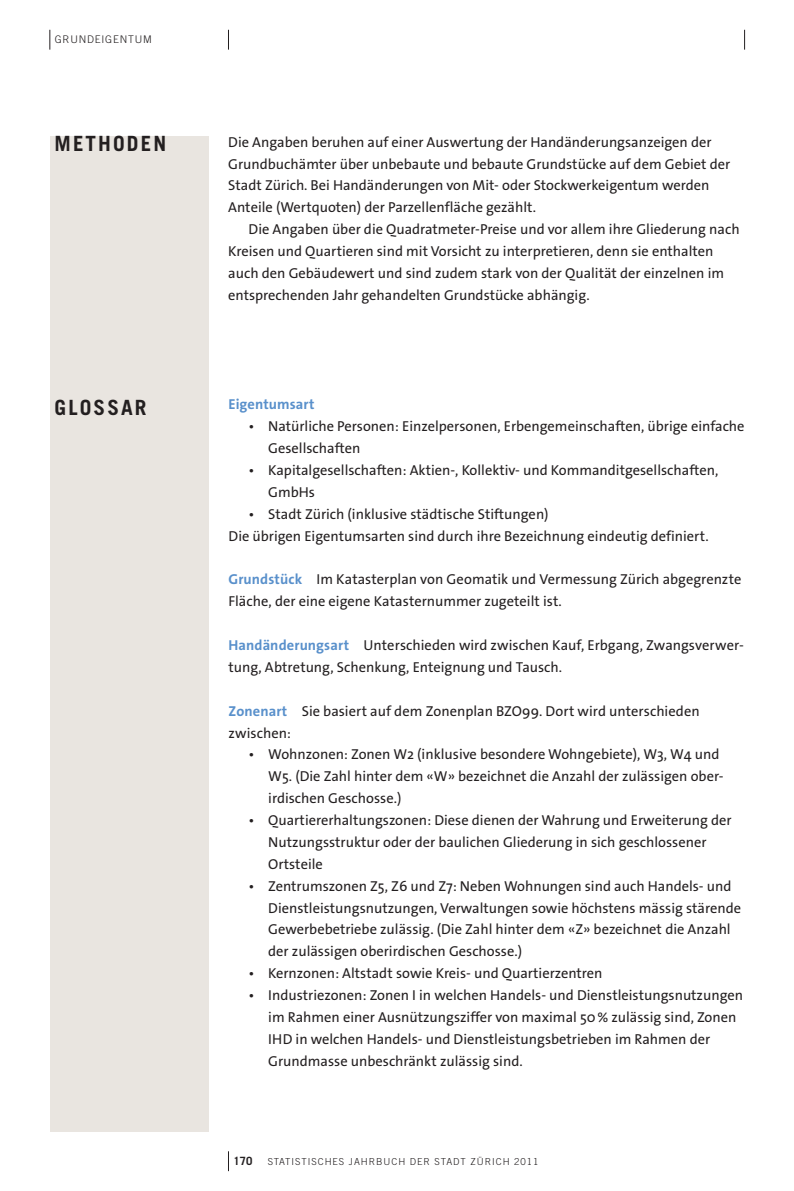
<style>
.page{position:relative;width:794px;height:1191px;background:#fff}
.page>*{position:absolute;margin:0;border:0;box-sizing:border-box;transform-origin:0 0}
.t1{font:700 21px "Trade Gothic LT Std";letter-spacing:.1em;color:#231f20}
.t2{font:14.35px/21.9px "The Sans OT5 Plain";color:#231f20}
.t3{font:700 14.35px "The Sans OT7";letter-spacing:.005em;color:#5990cb}
.t4{font:700 11.38px "Trade Gothic LT Std";color:#231f20}
.t5{font:300 10.5px "Trade Gothic LT Std";letter-spacing:.075em;color:#231f20}
.t6{font:300 9.62px "Trade Gothic LT Std";letter-spacing:.1em;color:#231f20}
.s1{font-family:"The Sans OT7";font-weight:700;color:#5990cb}
</style>
<div class="page">
<div style="left:50px;top:136px;width:158px;height:995px;background:#e9e5e0"></div>
<svg style="left:228px;top:1151px;width:1px;height:20px"></svg>
<svg style="left:50px;top:30px;width:1px;height:20px"></svg>
<svg style="left:228px;top:30px;width:1px;height:20px"></svg>
<svg style="left:744px;top:30px;width:1px;height:20px"></svg>
<p class="t5" style="left:55px;top:33px;width:98px">GRUNDEIGENTUM</p>
<h1 class="t1" style="left:55px;top:131px;width:113px">METHODEN</h1>
<p class="t2" style="left:228px;top:131px;width:503px">Die Angaben beruhen auf einer Auswertung der Handänderungsanzeigen der Grundbuchämter über unbebaute und bebaute Grundstücke auf dem Gebiet der Stadt Zürich. Bei Handänderungen von Mit- oder Stockwerkeigentum werden Anteile (Wertquoten) der Parzellenfläche gezählt.</p>
<p class="t2" style="left:228px;top:218px;width:513px;text-indent:20px">Die Angaben über die Quadratmeter-Preise und vor allem ihre Gliederung nach Kreisen und Quartieren sind mit Vorsicht zu interpretieren, denn sie enthalten auch den Gebäudewert und sind zudem stark von der Qualität der einzelnen im entsprechenden Jahr gehandelten Grundstücke abhängig.</p>
<h1 class="t1" style="left:55px;top:394px;width:93px">GLOSSAR</h1>
<p class="t3" style="left:229px;top:395px;width:88px">Eigentumsart</p>
<p class="t2" style="left:268px;top:415px;width:478px;text-indent:-20px">• Natürliche Personen: Einzelpersonen, Erbengemeinschaften, übrige einfache<br>Gesellschaften</p>
<p class="t2" style="left:268px;top:459px;width:452px;text-indent:-20px">• Kapitalgesellschaften: Aktien-, Kollektiv- und Kommanditgesellschaften,<br>GmbHs</p>
<p class="t2" style="left:228px;top:503px;width:481px;text-indent:20px">• Stadt Zürich (inklusive städtische Stiftungen)<br>Die übrigen Eigentumsarten sind durch ihre Bezeichnung eindeutig definiert.</p>
<p class="t2" style="left:228px;top:568px;width:514px"><span class="s1">Grundstück</span> Im Katasterplan von Geomatik und Vermessung Zürich abgegrenzte<br>Fläche, der eine eigene Katasternummer zugeteilt ist.</p>
<p class="t2" style="left:228px;top:634px;width:517px"><span class="s1">Handänderungsart</span> Unterschieden wird zwischen Kauf, Erbgang, Zwangsverwer&shy;tung, Abtretung, Schenkung, Enteignung und Tausch.</p>
<p class="t2" style="left:228px;top:700px;width:472px"><span class="s1">Zonenart</span> Sie basiert auf dem Zonenplan BZO99. Dort wird unterschieden zwischen:</p>
<p class="t2" style="left:268px;top:743px;width:455px;text-indent:-20px">• Wohnzonen: Zonen W2 (inklusive besondere Wohngebiete), W3, W4 und<br>W5. (Die Zahl hinter dem «W» bezeichnet die Anzahl der zulässigen ober&shy;irdischen Geschosse.)</p>
<p class="t2" style="left:268px;top:809px;width:465px;text-indent:-20px">• Quartiererhaltungszonen: Diese dienen der Wahrung und Erweiterung der<br>Nutzungsstruktur oder der baulichen Gliederung in sich geschlossener<br>Ortsteile</p>
<p class="t2" style="left:268px;top:875px;width:474px;text-indent:-20px">• Zentrumszonen Z5, Z6 und Z7: Neben Wohnungen sind auch Handels- und Dienstleistungsnutzungen, Verwaltungen sowie höchstens mässig stärende Gewerbebetriebe zulässig. (Die Zahl hinter dem «Z» bezeichnet die Anzahl der zulässigen oberirdischen Geschosse.)</p>
<p class="t2" style="left:248px;top:962px;width:356px">• Kernzonen: Altstadt sowie Kreis- und Quartierzentren</p>
<p class="t2" style="left:268px;top:984px;width:476px;text-indent:-20px">• Industriezonen: Zonen I in welchen Handels- und Dienstleistungsnutzungen im Rahmen einer Ausnützungsziffer von maximal 50% zulässig sind, Zonen IHD in welchen Handels- und Dienstleistungsbetrieben im Rahmen der Grundmasse unbeschränkt zulässig sind.</p>
<p class="t4" style="left:233px;top:1153px;width:20px">170</p>
<p class="t6" style="left:268px;top:1155px;width:272px">STATISTISCHES JAHRBUCH DER STADT ZÜRICH 2011</p>
</div>
